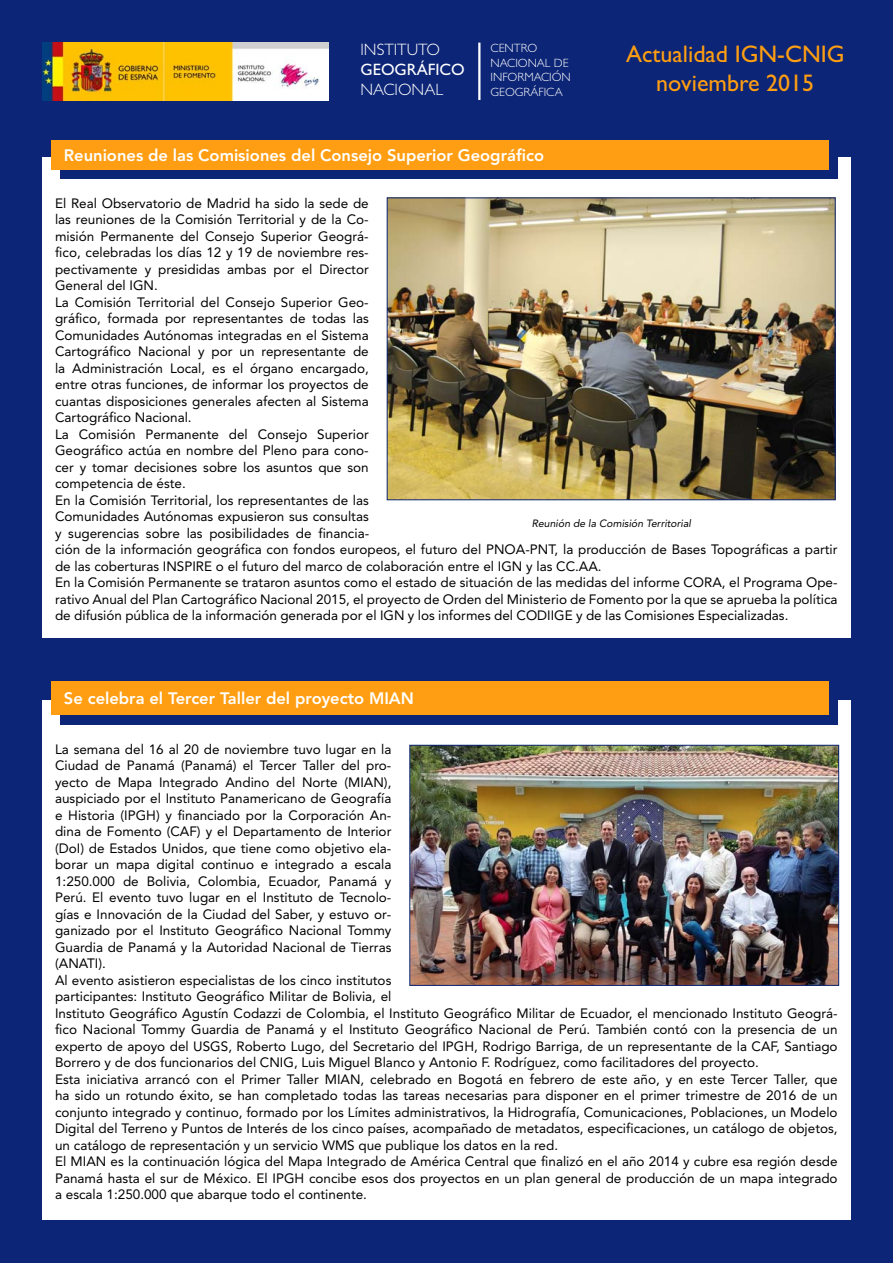
<style>
.page{position:relative;width:893px;height:1263px;background:#0c2576}
.page>*{position:absolute;margin:0;border:0;box-sizing:border-box;transform-origin:0 0}
.t1{font:24px/28.8px "Gill Sans";color:#ff9e12;text-align:center}
.t2{font:800 16.5px "Avenir";color:#fff}
.t3{font:300 16.5px "Gill Sans";color:#fff}
.t4{font:16.5px "Gill Sans";color:#fff}
.t5{font:13.5px/16.5px "Avenir";color:#000}
.t6{font:300 12px/14.4px "Gill Sans";color:#fff}
.t7{font:10.5px "Avenir";color:#000}
</style>
<div class="page">
<img style="left:42px;top:43px;width:287px;height:57px">
<hr style="left:478px;top:43px;width:2px;height:57px;background:#fff">
<div style="left:42px;top:157px;width:808px;height:481px;background:#fff"></div>
<div style="left:60px;top:149px;width:777px;height:30px;background:#0c2576"></div>
<div style="left:51px;top:140px;width:778px;height:30px;background:#ff9e12"></div>
<img style="left:389px;top:200px;width:444px;height:298px">
<div style="left:387px;top:198px;width:448px;height:302px;border:1px solid #0c2576"></div>
<div style="left:42px;top:700px;width:808px;height:520px;background:#fff"></div>
<div style="left:60px;top:691px;width:777px;height:34px;background:#0c2576"></div>
<div style="left:51px;top:681px;width:778px;height:34px;background:#ff9e12"></div>
<img style="left:411px;top:747px;width:426px;height:237px">
<div style="left:409px;top:745px;width:430px;height:241px;border:1px solid #0c2576"></div>
<p class="t3" style="left:360px;top:44px;width:81px">INSTITUTO</p>
<p class="t4" style="left:360px;top:64px;width:106px">GEOGRÁFICO</p>
<p class="t3" style="left:360px;top:84px;width:84px">NACIONAL</p>
<p class="t6" style="left:490px;top:43px;width:82px">CENTRO<br>NACIONAL DE<br>INFORMACIÓN<br>GEOGRÁFICA</p>
<p class="t2" style="left:64px;top:148px;width:482px">Reuniones de las Comisiones del Consejo Superior Geográfico</p>
<h1 class="t1" style="left:626px;top:43px;width:220px">Actualidad IGN-CNIG noviembre 2015</h1>
<p class="t5" style="left:55px;top:196px;width:784px">El Real Observatorio de Madrid ha sido la sede de<br>las reuniones de la Comisión Territorial y de la Co-<br>misión Permanente del Consejo Superior Geográ-<br>fico, celebradas los días 12 y 19 de noviembre res-<br>pectivamente y presididas ambas por el Director<br>General del IGN.<br>La Comisión Territorial del Consejo Superior Geo-<br>gráfico, formada por representantes de todas las<br>Comunidades Autónomas integradas en el Sistema<br>Cartográfico Nacional y por un representante de<br>la Administración Local, es el órgano encargado,<br>entre otras funciones, de informar los proyectos de<br>cuantas disposiciones generales afecten al Sistema<br>Cartográfico Nacional.<br>La Comisión Permanente del Consejo Superior<br>Geográfico actúa en nombre del Pleno para cono-<br>cer y tomar decisiones sobre los asuntos que son<br>competencia de éste.<br>En la Comisión Territorial, los representantes de las<br>Comunidades Autónomas expusieron sus consultas<br>y sugerencias sobre las posibilidades de financia-<br>ción de la información geográfica con fondos europeos, el futuro del PNOA-PNT, la producción de Bases Topográficas a partir de las coberturas INSPIRE o el futuro del marco de colaboración entre el IGN y las CC.AA.<br>En la Comisión Permanente se trataron asuntos como el estado de situación de las medidas del informe CORA, el Programa Ope&shy;rativo Anual del Plan Cartográfico Nacional 2015, el proyecto de Orden del Ministerio de Fomento por la que se aprueba la política de difusión pública de la información generada por el IGN y los informes del CODIIGE y de las Comisiones Especializadas.</p>
<p class="t7" style="left:532px;top:519px;width:162px">Reunión de la Comisión Territorial</p>
<p class="t2" style="left:64px;top:691px;width:352px">Se celebra el Tercer Taller del proyecto MIAN</p>
<p class="t5" style="left:55px;top:742px;width:784px">La semana del 16 al 20 de noviembre tuvo lugar en la<br>Ciudad de Panamá (Panamá) el Tercer Taller del pro-<br>yecto de Mapa Integrado Andino del Norte (MIAN),<br>auspiciado por el Instituto Panamericano de Geografía<br>e Historia (IPGH) y financiado por la Corporación An-<br>dina de Fomento (CAF) y el Departamento de Interior<br>(DoI) de Estados Unidos, que tiene como objetivo ela-<br>borar un mapa digital continuo e integrado a escala<br>1:250.000 de Bolivia, Colombia, Ecuador, Panamá y<br>Perú. El evento tuvo lugar en el Instituto de Tecnolo-<br>gías e Innovación de la Ciudad del Saber, y estuvo or-<br>ganizado por el Instituto Geográfico Nacional Tommy<br>Guardia de Panamá y la Autoridad Nacional de Tierras<br>(ANATI).<br>Al evento asistieron especialistas de los cinco institutos<br>participantes: Instituto Geográfico Militar de Bolivia, el<br>Instituto Geográfico Agustín Codazzi de Colombia, el Instituto Geográfico Militar de Ecuador, el mencionado Instituto Geográ&shy;fico Nacional Tommy Guardia de Panamá y el Instituto Geográfico Nacional de Perú. También contó con la presencia de un experto de apoyo del USGS, Roberto Lugo, del Secretario del IPGH, Rodrigo Barriga, de un representante de la CAF, Santiago Borrero y de dos funcionarios del CNIG, Luis Miguel Blanco y Antonio F. Rodríguez, como facilitadores del proyecto.<br>Esta iniciativa arrancó con el Primer Taller MIAN, celebrado en Bogotá en febrero de este año, y en este Tercer Taller, que ha sido un rotundo éxito, se han completado todas las tareas necesarias para disponer en el primer trimestre de 2016 de un conjunto integrado y continuo, formado por los Límites administrativos, la Hidrografía, Comunicaciones, Poblaciones, un Modelo Digital del Terreno y Puntos de Interés de los cinco países, acompañado de metadatos, especificaciones, un catálogo de objetos, un catálogo de representación y un servicio WMS que publique los datos en la red.<br>El MIAN es la continuación lógica del Mapa Integrado de América Central que finalizó en el año 2014 y cubre esa región desde Panamá hasta el sur de México. El IPGH concibe esos dos proyectos en un plan general de producción de un mapa integrado a escala 1:250.000 que abarque todo el continente.</p>
</div>
